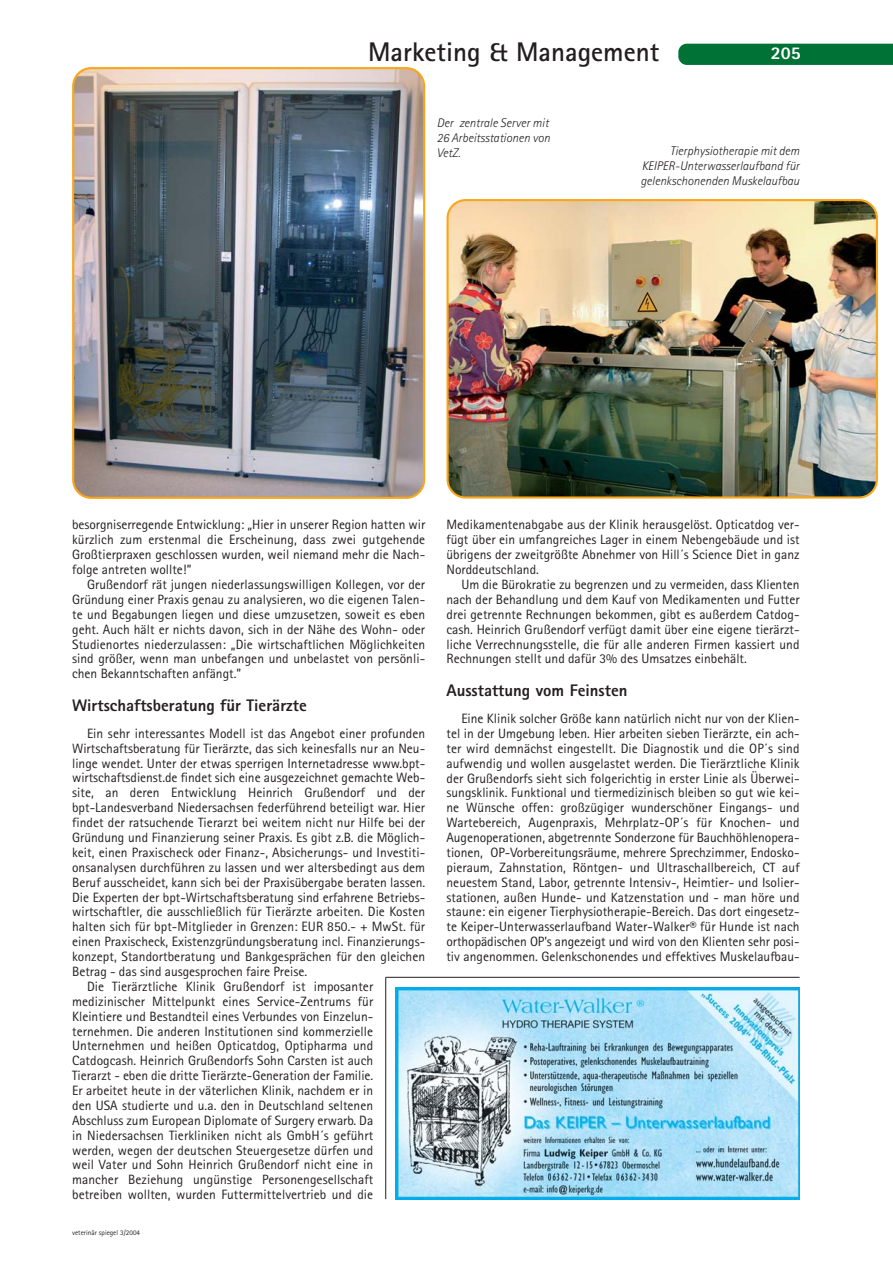
<style>
.page{position:relative;width:893px;height:1263px;background:#fff}
.page>*{position:absolute;margin:0;border:0;box-sizing:border-box;transform-origin:0 0}
.t1{font:700 27px "Rotis Sans Serif";color:#231f20}
.t2{font:800 18px "Rotis Sans Serif";color:#fff}
.t3{font:800 16.8px "Rotis Sans Serif";color:#231f20}
.t4{font:13.5px/14.9px "Rotis Sans Serif";color:#231f20;text-align:justify}
.t5{font:italic 300 12.6px/14.9px "Rotis Sans Serif";color:#231f20}
.t6{font:7.2px "Rotis Sans Serif";color:#231f20}
</style>
<div class="page">
<div style="left:678px;top:44px;width:214px;height:21px;background:#007236"></div>
<img style="left:396px;top:987px;width:403px;height:212px">
<hr style="left:386px;top:977px;width:413px;height:1px;background:#231f20">
<hr style="left:385px;top:977px;width:1px;height:222px;background:#231f20">
<img style="left:72px;top:67px;width:353px;height:432px">
<img style="left:446px;top:199px;width:431px;height:300px">
<h1 class="t1" style="left:368px;top:43px;width:292px">Marketing &amp; Management</h1>
<h2 class="t2" style="left:771px;top:47px;width:32px">205</h2>
<p class="t5" style="left:437px;top:117px;width:115px">Der zentrale Server mit<br>26 Arbeitsstationen von<br>VetZ.</p>
<p class="t5" style="left:640px;top:144px;width:160px;text-align:justify;text-indent:30px">Tierphysiotherapie mit dem KEIPER-Unterwasserlaufband für gelenkschonenden Muskelaufbau</p>
<p class="t4" style="left:72px;top:519px;width:354px">besorgniserregende Entwicklung: „Hier in unserer Region hatten wir kürzlich zum erstenmal die Erscheinung, dass zwei gutgehende Großtierpraxen geschlossen wurden, weil niemand mehr die Nach&shy;folge antreten wollte!”</p>
<p class="t4" style="left:72px;top:578px;width:354px;text-indent:15px">Grußendorf rät jungen niederlassungswilligen Kollegen, vor der Gründung einer Praxis genau zu analysieren, wo die eigenen Talen&shy;te und Begabungen liegen und diese umzusetzen, soweit es eben geht. Auch hält er nichts davon, sich in der Nähe des Wohn- oder Studienortes niederzulassen: „Die wirtschaftlichen Möglichkeiten sind größer, wenn man unbefangen und unbelastet von persönli&shy;chen Bekanntschaften anfängt.”</p>
<p class="t3" style="left:72px;top:700px;width:236px">Wirtschaftsberatung für Tierärzte</p>
<p class="t4" style="left:87px;top:727px;width:340px">Ein sehr interessantes Modell ist das Angebot einer profunden</p>
<p class="t4" style="left:72px;top:742px;width:354px">Wirtschaftsberatung für Tierärzte, das sich keinesfalls nur an Neu-</p>
<p class="t4" style="left:72px;top:757px;width:354px">linge wendet. Unter der etwas sperrigen Internetadresse www.bpt-</p>
<p class="t4" style="left:72px;top:772px;width:354px">wirtschaftsdienst.de findet sich eine ausgezeichnet gemachte Web-</p>
<p class="t4" style="left:72px;top:787px;width:354px">site, an deren Entwicklung Heinrich Grußendorf und der</p>
<p class="t4" style="left:72px;top:802px;width:354px">bpt-Landesverband Niedersachsen federführend beteiligt war. Hier</p>
<p class="t4" style="left:72px;top:817px;width:354px">findet der ratsuchende Tierarzt bei weitem nicht nur Hilfe bei der</p>
<p class="t4" style="left:72px;top:831px;width:354px">Gründung und Finanzierung seiner Praxis. Es gibt z.B. die Möglich-</p>
<p class="t4" style="left:72px;top:846px;width:354px">keit, einen Praxischeck oder Finanz-, Absicherungs- und Investiti-</p>
<p class="t4" style="left:72px;top:861px;width:354px">onsanalysen durchführen zu lassen und wer altersbedingt aus dem</p>
<p class="t4" style="left:72px;top:876px;width:354px">Beruf ausscheidet, kann sich bei der Praxisübergabe beraten lassen.</p>
<p class="t4" style="left:72px;top:891px;width:354px">Die Experten der bpt-Wirtschaftsberatung sind erfahrene Betriebs-</p>
<p class="t4" style="left:72px;top:906px;width:354px">wirtschaftler, die ausschließlich für Tierärzte arbeiten. Die Kosten</p>
<p class="t4" style="left:72px;top:921px;width:354px">halten sich für bpt-Mitglieder in Grenzen: EUR 850.- + MwSt. für</p>
<p class="t4" style="left:72px;top:936px;width:354px">einen Praxischeck, Existenzgründungsberatung incl. Finanzierungs-</p>
<p class="t4" style="left:72px;top:950px;width:354px">konzept, Standortberatung und Bankgesprächen für den gleichen</p>
<p class="t4" style="left:72px;top:965px;width:236px">Betrag - das sind ausgesprochen faire Preise.</p>
<p class="t4" style="left:87px;top:980px;width:288px">Die Tierärztliche Klinik Grußendorf ist imposanter</p>
<p class="t4" style="left:72px;top:995px;width:302px">medizinischer Mittelpunkt eines Service-Zentrums für</p>
<p class="t4" style="left:72px;top:1010px;width:302px">Kleintiere und Bestandteil eines Verbundes von Einzelun-</p>
<p class="t4" style="left:72px;top:1025px;width:302px">ternehmen. Die anderen Institutionen sind kommerzielle</p>
<p class="t4" style="left:72px;top:1040px;width:302px">Unternehmen und heißen Opticatdog, Optipharma und</p>
<p class="t4" style="left:72px;top:1055px;width:302px">Catdogcash. Heinrich Grußendorfs Sohn Carsten ist auch</p>
<p class="t4" style="left:72px;top:1070px;width:303px">Tierarzt - eben die dritte Tierärzte-Generation der Familie.</p>
<p class="t4" style="left:72px;top:1084px;width:302px">Er arbeitet heute in der väterlichen Klinik, nachdem er in</p>
<p class="t4" style="left:72px;top:1099px;width:302px">den USA studierte und u.a. den in Deutschland seltenen</p>
<p class="t4" style="left:72px;top:1114px;width:302px">Abschluss zum European Diplomate of Surgery erwarb. Da</p>
<p class="t4" style="left:72px;top:1129px;width:302px">in Niedersachsen Tierkliniken nicht als GmbH´s geführt</p>
<p class="t4" style="left:72px;top:1144px;width:302px">werden, wegen der deutschen Steuergesetze dürfen und</p>
<p class="t4" style="left:72px;top:1159px;width:302px">weil Vater und Sohn Heinrich Grußendorf nicht eine in</p>
<p class="t4" style="left:72px;top:1174px;width:302px">mancher Beziehung ungünstige Personengesellschaft</p>
<p class="t4" style="left:72px;top:1189px;width:302px">betreiben wollten, wurden Futtermittelvertrieb und die</p>
<p class="t6" style="left:72px;top:1230px;width:70px">veterinär spiegel 3/2004</p>
<p class="t4" style="left:446px;top:519px;width:354px">Medikamentenabgabe aus der Klinik herausgelöst. Opticatdog ver&shy;fügt über ein umfangreiches Lager in einem Nebengebäude und ist übrigens der zweitgrößte Abnehmer von Hill´s Science Diet in ganz Norddeutschland.</p>
<p class="t4" style="left:446px;top:578px;width:354px;text-indent:15px">Um die Bürokratie zu begrenzen und zu vermeiden, dass Klienten nach der Behandlung und dem Kauf von Medikamenten und Futter drei getrennte Rechnungen bekommen, gibt es außerdem Catdog&shy;cash. Heinrich Grußendorf verfügt damit über eine eigene tierärzt&shy;liche Verrechnungsstelle, die für alle anderen Firmen kassiert und Rechnungen stellt und dafür 3% des Umsatzes einbehält.</p>
<p class="t3" style="left:446px;top:685px;width:182px">Ausstattung vom Feinsten</p>
<p class="t4" style="left:446px;top:712px;width:354px;text-indent:15px">Eine Klinik solcher Größe kann natürlich nicht nur von der Klien&shy;tel in der Umgebung leben. Hier arbeiten sieben Tierärzte, ein ach&shy;ter wird demnächst eingestellt. Die Diagnostik und die OP´s sind aufwendig und wollen ausgelastet werden. Die Tierärztliche Klinik der Grußendorfs sieht sich folgerichtig in erster Linie als Überwei&shy;sungsklinik. Funktional und tiermedizinisch bleiben so gut wie kei&shy;ne Wünsche offen: großzügiger wunderschöner Eingangs- und Wartebereich, Augenpraxis, Mehrplatz-OP´s für Knochen- und Augenoperationen, abgetrennte Sonderzone für Bauchhöhlenopera&shy;tionen, OP-Vorbereitungsräume, mehrere Sprechzimmer, Endosko&shy;pieraum, Zahnstation, Röntgen- und Ultraschallbereich, CT auf neuestem Stand, Labor, getrennte Intensiv-, Heimtier- und Isolier&shy;stationen, außen Hunde- und Katzenstation und - man höre und staune: ein eigener Tierphysiotherapie-Bereich. Das dort eingesetz&shy;te Keiper-Unterwasserlaufband Water-Walker® für Hunde ist nach orthopädischen OP’s angezeigt und wird von den Klienten sehr posi&shy;tiv angenommen. Gelenkschonendes und effektives Muskelaufbau-</p>
</div>
